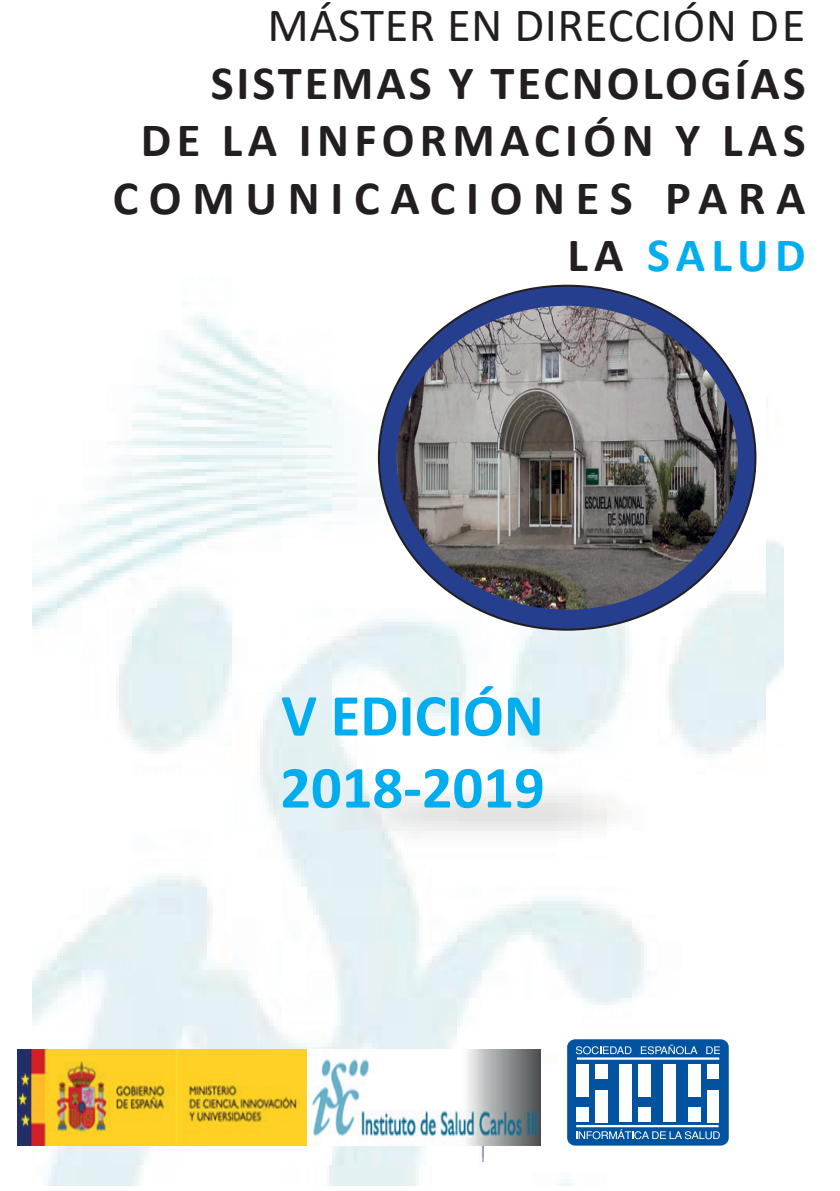
<style>
.page{position:relative;width:840px;height:1191px;background:#fff}
.page>*{position:absolute;margin:0;border:0;box-sizing:border-box;transform-origin:0 0}
.t1{font:700 60px/72px "Calibri";color:#00aeef}
.t2{font:700 48px/57.6px "Calibri";letter-spacing:.11em;color:#231f20;text-align:right}
.t3{font:48px "Calibri";letter-spacing:.01em;color:#231f20}
.s1{color:#00aeef}
</style>
<div class="page">
<img style="left:32px;top:284px;width:733px;height:901px">
<div style="left:484px;top:1065px;width:302px;height:107px;background:#fff"></div>
<div style="left:567px;top:1039px;width:161px;height:106px;background:#0153a0;border-radius:8px"></div>
<div style="left:706px;top:1090px;width:12px;height:32px;background:#fff"></div>
<div style="left:706px;top:1064px;width:12px;height:14px;background:#fff"></div>
<div style="left:688px;top:1107px;width:12px;height:15px;background:#fff"></div>
<div style="left:688px;top:1064px;width:12px;height:32px;background:#fff"></div>
<div style="left:638px;top:1107px;width:12px;height:15px;background:#fff"></div>
<div style="left:638px;top:1064px;width:12px;height:32px;background:#fff"></div>
<div style="left:595px;top:1090px;width:12px;height:32px;background:#fff"></div>
<div style="left:595px;top:1064px;width:12px;height:14px;background:#fff"></div>
<div style="left:575px;top:1107px;width:13px;height:15px;background:#fff"></div>
<div style="left:575px;top:1064px;width:13px;height:32px;background:#fff"></div>
<div style="left:619px;top:1064px;width:12px;height:58px;background:#fff"></div>
<div style="left:662px;top:1064px;width:13px;height:58px;background:#fff"></div>
<svg style="left:575px;top:1046px;width:56px;height:8px"></svg>
<svg style="left:640px;top:1044px;width:57px;height:10px"></svg>
<svg style="left:706px;top:1046px;width:13px;height:8px"></svg>
<svg style="left:576px;top:1129px;width:143px;height:10px"></svg>
<hr style="left:576px;top:1125px;width:142px;height:2px;background:#fff">
<hr style="left:576px;top:1057px;width:142px;height:2px;background:#fff">
<div style="left:378px;top:286px;width:377px;height:343px;background:#253f8e;border-radius:50%"></div>
<img style="left:396px;top:306px;width:341px;height:303px">
<img style="left:17px;top:1050px;width:523px;height:95px">
<p class="t3" style="left:267px;top:-8px;width:539px">MÁSTER EN DIRECCIÓN DE</p>
<p class="t2" style="left:113px;top:53px;width:693px">SISTEMAS Y TECNOLOGÍAS<br>DE LA INFORMACIÓN Y LAS<br>COMUNICACIONES PARA<br>LA <span class="s1">SALUD</span></p>
<p class="t1" style="left:280px;top:679px;width:266px">V EDICIÓN<br>2018-2019</p>
</div>
